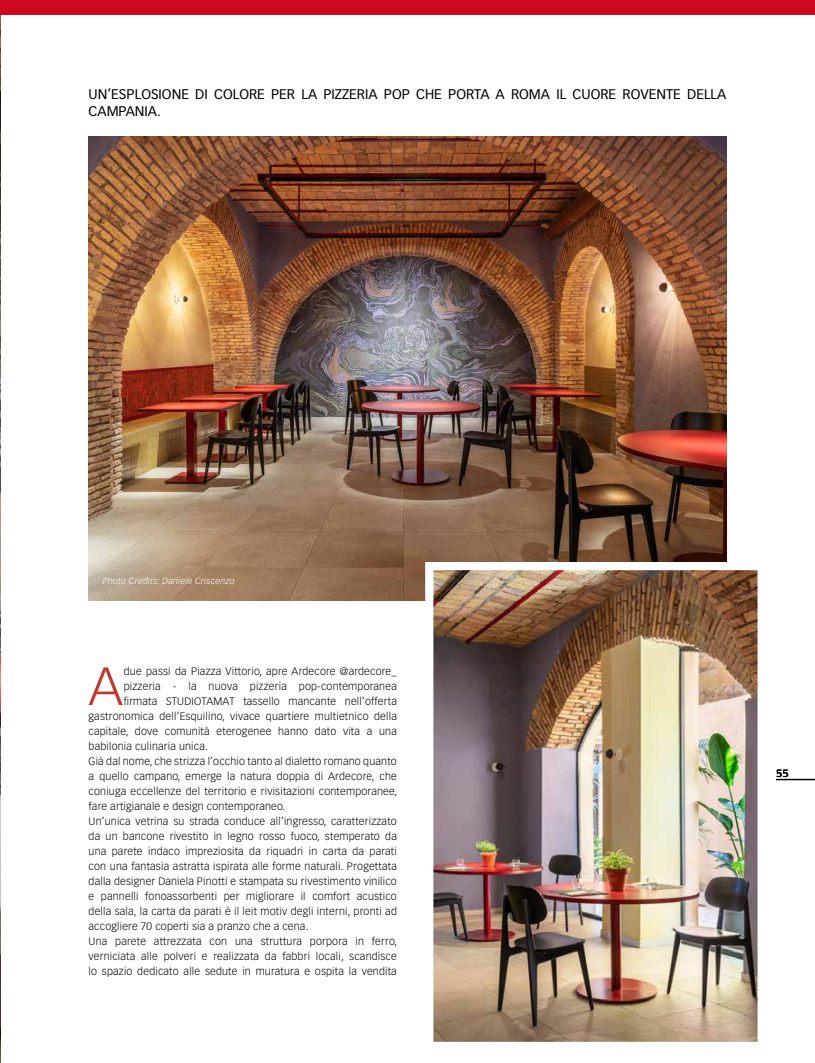
<style>
.page{position:relative;width:815px;height:1063px;background:#fff}
.page>*{position:absolute;margin:0;border:0;box-sizing:border-box;transform-origin:0 0}
.t1{font:300 52.75px "Vectora LT Std";color:#c13832}
.t2{font:13.75px/16.5px "Vectora LT Std";color:#000}
.t3{font:600 11.25px "Titillium";color:#000}
.t4{font:300 10.62px "Vectora LT Std";letter-spacing:.02em;color:#000}
.t5{font:italic 300 8.75px "Vectora LT Std";letter-spacing:.03em;color:#fff}
</style>
<div class="page">
<hr style="left:776px;top:779px;width:39px;height:1px;background:#000">
<img style="left:0;top:15px;width:1px;height:1048px">
<div style="left:0;top:0;width:815px;height:15px;background:#cc071e"></div>
<img style="left:89px;top:136px;width:637px;height:464px">
<img style="left:434px;top:571px;width:323px;height:470px">
<div style="left:425px;top:562px;width:341px;height:488px;border:8px solid #fff"></div>
<p class="t2" style="left:89px;top:86px;width:639px">UN’ESPLOSIONE DI COLORE PER LA PIZZERIA POP CHE PORTA A ROMA IL CUORE ROVENTE DELLA<br>CAMPANIA.</p>
<p class="t5" style="left:103px;top:576px;width:133px">Photo Credits: Daniele Criscenzo</p>
<h1 class="t1" style="left:89px;top:656px;width:36px">A</h1>
<p class="t4" style="left:124px;top:665px;width:275px">due passi da Piazza Vittorio, apre Ardecore @ardecore_</p>
<p class="t4" style="left:124px;top:680px;width:275px">pizzeria - la nuova pizzeria pop-contemporanea</p>
<p class="t4" style="left:124px;top:695px;width:275px">firmata STUDIOTAMAT tassello mancante nell’offerta</p>
<p class="t4" style="left:89px;top:710px;width:310px">gastronomica dell’Esquilino, vivace quartiere multietnico della</p>
<p class="t4" style="left:89px;top:725px;width:310px">capitale, dove comunità eterogenee hanno dato vita a una</p>
<p class="t4" style="left:89px;top:740px;width:121px">babilonia culinaria unica.</p>
<p class="t4" style="left:89px;top:755px;width:310px">Già dal nome, che strizza l’occhio tanto al dialetto romano quanto</p>
<p class="t4" style="left:89px;top:770px;width:310px">a quello campano, emerge la natura doppia di Ardecore, che</p>
<p class="t4" style="left:89px;top:785px;width:310px">coniuga eccellenze del territorio e rivisitazioni contemporanee,</p>
<p class="t4" style="left:89px;top:800px;width:198px">fare artigianale e design contemporaneo.</p>
<p class="t4" style="left:89px;top:815px;width:310px">Un’unica vetrina su strada conduce all’ingresso, caratterizzato</p>
<p class="t4" style="left:89px;top:830px;width:310px">da un bancone rivestito in legno rosso fuoco, stemperato da</p>
<p class="t4" style="left:89px;top:845px;width:310px">una parete indaco impreziosita da riquadri in carta da parati</p>
<p class="t4" style="left:89px;top:860px;width:310px">con una fantasia astratta ispirata alle forme naturali. Progettata</p>
<p class="t4" style="left:89px;top:875px;width:310px">dalla designer Daniela Pinotti e stampata su rivestimento vinilico</p>
<p class="t4" style="left:89px;top:890px;width:310px">e pannelli fonoassorbenti per migliorare il comfort acustico</p>
<p class="t4" style="left:89px;top:905px;width:310px">della sala, la carta da parati è il leit motiv degli interni, pronti ad</p>
<p class="t4" style="left:89px;top:920px;width:221px">accogliere 70 coperti sia a pranzo che a cena.</p>
<p class="t4" style="left:89px;top:935px;width:310px">Una parete attrezzata con una struttura porpora in ferro,</p>
<p class="t4" style="left:89px;top:950px;width:310px">verniciata alle polveri e realizzata da fabbri locali, scandisce</p>
<p class="t4" style="left:89px;top:965px;width:310px">lo spazio dedicato alle sedute in muratura e ospita la vendita</p>
<p class="t3" style="left:776px;top:765px;width:14px">55</p>
</div>
